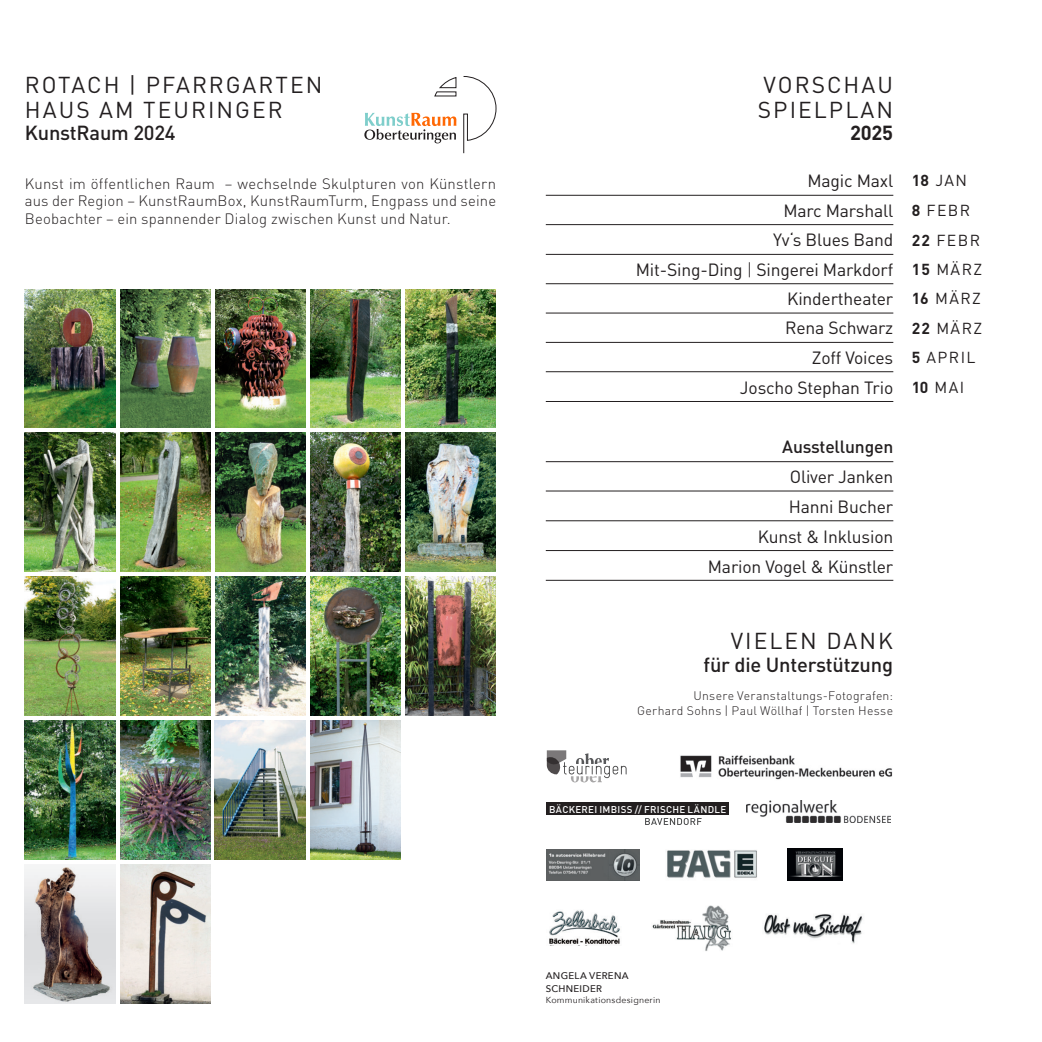
<style>
.page{position:relative;width:1042px;height:1042px;background:#fff}
.page>*{position:absolute;margin:0;border:0;box-sizing:border-box;transform-origin:0 0}
.t1{font:22.75px/24.5px "DIN Pro";letter-spacing:.09em;color:#231f20}
.t2{font:500 20.12px "DIN Pro";letter-spacing:-.01em;color:#231f20}
.t3{font:700 20.12px "DIN Pro";color:#231f20}
.t4{font:17.5px/29.6px "DIN Pro";letter-spacing:-.01em;color:#231f20;text-align:right}
.t5{font:500 17.5px "DIN Pro";letter-spacing:-.01em;color:#231f20}
.t6{font:15.75px/29.6px "DIN Pro";letter-spacing:.09em;color:#231f20}
.t7{font:300 14.88px/17.5px "DIN Pro";letter-spacing:.01em;color:#231f20;text-align:justify}
.t8{font:300 12.25px/14.7px "DIN Pro";letter-spacing:.02em;color:#231f20;text-align:right}
.t9{font:500 9.8px "DIN Pro";letter-spacing:.03em;color:#fff}
.t10{font:500 9.62px/12.2px "Avenir Next";letter-spacing:.03em;color:#231f20}
.t11{font:8.75px "Avenir Next";letter-spacing:.025em;color:#231f20}
.s1{font-weight:300}
.s2{font-weight:700}
</style>
<div class="page">
<img style="left:310px;top:721px;width:90px;height:138px">
<img style="left:120px;top:721px;width:90px;height:138px">
<img style="left:120px;top:577px;width:90px;height:139px">
<img style="left:310px;top:433px;width:90px;height:139px">
<img style="left:406px;top:433px;width:90px;height:139px">
<img style="left:120px;top:865px;width:90px;height:139px">
<img style="left:25px;top:577px;width:90px;height:139px">
<img style="left:215px;top:433px;width:91px;height:139px">
<img style="left:310px;top:289px;width:90px;height:139px">
<img style="left:25px;top:433px;width:90px;height:139px">
<img style="left:215px;top:289px;width:91px;height:139px">
<svg style="left:364px;top:76px;width:132px;height:78px"></svg>
<img style="left:120px;top:289px;width:90px;height:139px">
<img style="left:215px;top:577px;width:91px;height:139px">
<img style="left:310px;top:577px;width:90px;height:139px">
<img style="left:406px;top:289px;width:90px;height:139px">
<img style="left:120px;top:433px;width:90px;height:139px">
<img style="left:25px;top:721px;width:90px;height:138px">
<img style="left:406px;top:577px;width:90px;height:139px">
<img style="left:25px;top:865px;width:90px;height:139px">
<img style="left:25px;top:289px;width:90px;height:139px">
<img style="left:215px;top:721px;width:90px;height:138px">
<hr style="left:546px;top:195px;width:347px;height:1px;background:#231f20">
<hr style="left:546px;top:224px;width:347px;height:1px;background:#231f20">
<hr style="left:546px;top:254px;width:347px;height:1px;background:#231f20">
<hr style="left:546px;top:283px;width:347px;height:1px;background:#231f20">
<hr style="left:546px;top:313px;width:347px;height:1px;background:#231f20">
<hr style="left:546px;top:342px;width:347px;height:1px;background:#231f20">
<hr style="left:546px;top:371px;width:347px;height:1px;background:#231f20">
<hr style="left:546px;top:401px;width:347px;height:1px;background:#231f20">
<hr style="left:546px;top:491px;width:347px;height:1px;background:#231f20">
<hr style="left:546px;top:461px;width:347px;height:1px;background:#231f20">
<hr style="left:546px;top:520px;width:347px;height:1px;background:#231f20">
<hr style="left:546px;top:550px;width:347px;height:1px;background:#231f20">
<hr style="left:546px;top:580px;width:347px;height:1px;background:#231f20">
<img style="left:680px;top:755px;width:213px;height:25px">
<img style="left:764px;top:914px;width:99px;height:30px">
<img style="left:652px;top:905px;width:79px;height:46px">
<img style="left:549px;top:910px;width:71px;height:35px">
<img style="left:746px;top:800px;width:144px;height:23px">
<img style="left:546px;top:849px;width:93px;height:31px">
<img style="left:787px;top:848px;width:55px;height:32px">
<div style="left:547px;top:802px;width:182px;height:13px;background:#231f20"></div>
<svg style="left:645px;top:818px;width:56px;height:7px"></svg>
<svg style="left:547px;top:750px;width:79px;height:32px"></svg>
<img style="left:667px;top:850px;width:90px;height:28px">
<h1 class="t1" style="left:25px;top:73px;width:299px">ROTACH | PFARRGARTEN<br>HAUS AM TEURINGER</h1>
<p class="t2" style="left:25px;top:122px;width:152px">KunstRaum 2024</p>
<p class="t7" style="left:25px;top:175px;width:473px">Kunst im öffentlichen Raum – wechselnde Skulpturen von Künstlern aus der Region – KunstRaumBox, KunstRaumTurm, Engpass und seine Beobachter – ein spannender Dialog zwischen Kunst und Natur.</p>
<h1 class="t1" style="left:758px;top:73px;width:137px">VORSCHAU<br>SPIELPLAN</h1>
<p class="t3" style="left:850px;top:122px;width:45px">2025</p>
<p class="t4" style="left:636px;top:166px;width:259px">Magic Maxl<br>Marc Marshall<br>Yv‘s Blues Band<br>Mit-Sing-Ding <span class="s1">|</span> Singerei Markdorf<br>Kindertheater<br>Rena Schwarz<br>Zoff Voices<br>Joscho Stephan Trio</p>
<p class="t5" style="left:782px;top:438px;width:113px">Ausstellungen</p>
<p class="t4" style="left:708px;top:462px;width:187px">Oliver Janken<br>Hanni Bucher<br>Kunst &amp; Inklusion<br>Marion Vogel &amp; Künstler</p>
<p class="t6" style="left:912px;top:166px;width:72px"><span class="s2">18</span> JAN<br><span class="s2">8</span> FEBR<br><span class="s2">22</span> FEBR<br><span class="s2">15</span> MÄRZ<br><span class="s2">16</span> MÄRZ<br><span class="s2">22</span> MÄRZ<br><span class="s2">5</span> APRIL<br><span class="s2">10</span> MAI</p>
<h1 class="t1" style="left:731px;top:628px;width:164px">VIELEN DANK</h1>
<p class="t2" style="left:703px;top:653px;width:191px">für die Unterstützung</p>
<p class="t8" style="left:637px;top:689px;width:257px">Unsere Veranstaltungs-Fotografen:<br>Gerhard Sohns | Paul Wöllhaf | Torsten Hesse</p>
<p class="t9" style="left:549px;top:804px;width:179px">BÄCKEREI IMBISS // FRISCHE LÄNDLE</p>
<p class="t10" style="left:546px;top:970px;width:84px">ANGELA VERENA<br>SCHNEIDER</p>
<p class="t11" style="left:546px;top:996px;width:116px">Kommunikationsdesignerin</p>
</div>
